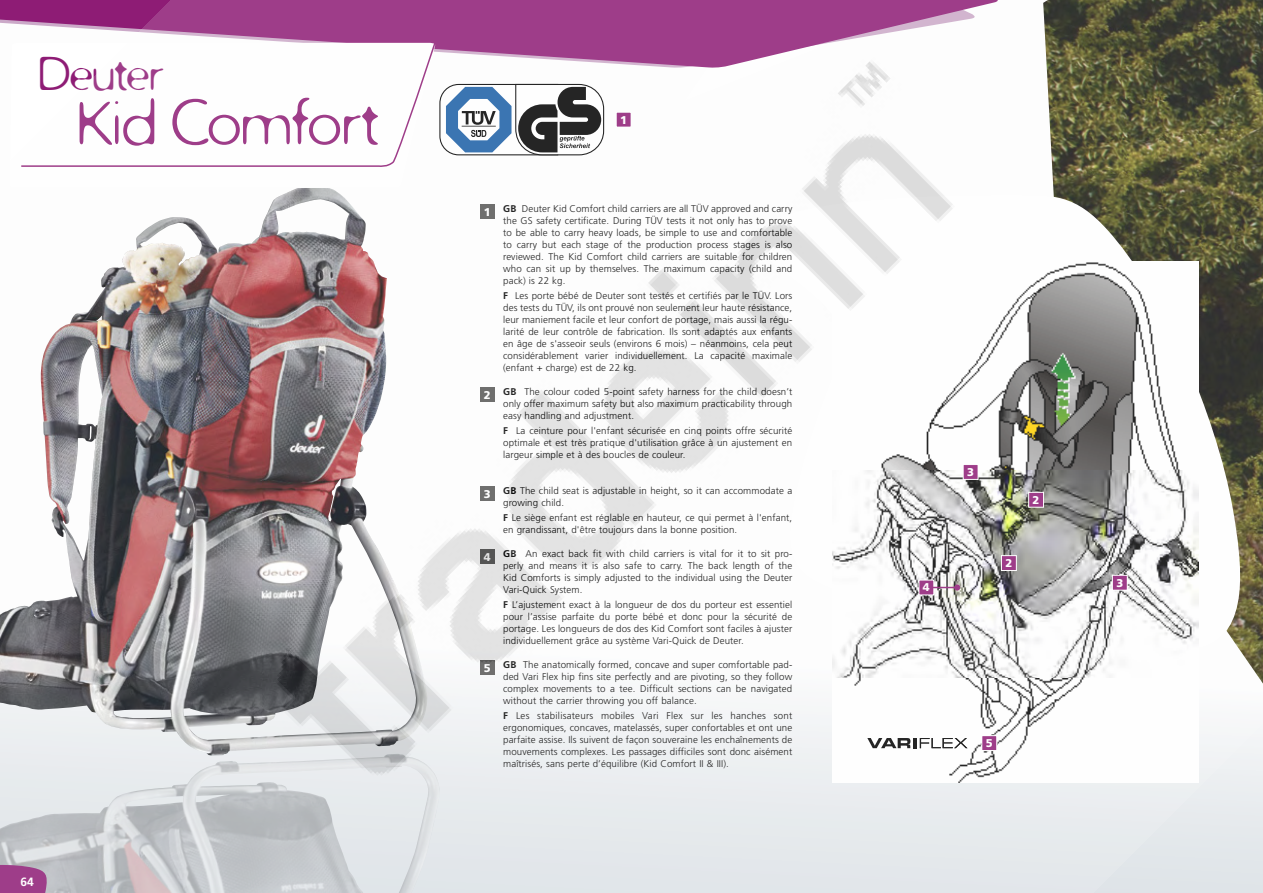
<style>
.page{position:relative;width:1263px;height:893px;background:#fff}
.page>*{position:absolute;margin:0;border:0;box-sizing:border-box;transform-origin:0 0}
.t1{font:300 64.5px "Distro";letter-spacing:-.025em;color:#8e1c75}
.t2{font:300 48px "Distro";letter-spacing:-.02em;color:#8e1c75}
.t3{font:700 12px "Frutiger";color:#fff}
.t4{font:900 11.25px "Frutiger";color:#fff}
.t5{font:300 9.75px/12px "Frutiger";letter-spacing:.01em;color:#000;text-align:justify}
.s1{font-weight:700}
</style>
<div class="page">
<img style="left:0;top:0;width:1263px;height:893px">
<h2 class="t2" style="left:38px;top:44px;width:127px">Deuter</h2>
<h1 class="t1" style="left:76px;top:82px;width:306px">Kid Comfort</h1>
<p class="t3" style="left:21px;top:875px;width:15px">64</p>
<p class="t4" style="left:620px;top:113px;width:8px">1</p>
<p class="t4" style="left:484px;top:205px;width:8px">1</p>
<p class="t4" style="left:484px;top:388px;width:8px">2</p>
<p class="t4" style="left:484px;top:487px;width:8px">3</p>
<p class="t4" style="left:484px;top:550px;width:8px">4</p>
<p class="t4" style="left:484px;top:661px;width:8px">5</p>
<p class="t5" style="left:503px;top:202px;width:291px"><span class="s1">GB</span> Deuter Kid Comfort child carriers are all TÜV approved and carry the GS safety certificate. During TÜV tests it not only has to prove to be able to carry heavy loads, be simple to use and comfortable to carry but each stage of the production process stages is also reviewed. The Kid Comfort child carriers are suitable for children who can sit up by themselves. The maximum capacity (child and pack) is 22 kg.</p>
<p class="t5" style="left:503px;top:289px;width:291px"><span class="s1">F</span> Les porte bébé de Deuter sont testés et certifiés par le TÜV. Lors des tests du TÜV, ils ont prouvé non seulement leur haute résistance, leur maniement facile et leur confort de portage, mais aussi la régu&shy;larité de leur contrôle de fabrication. Ils sont adaptés aux enfants en âge de s'asseoir seuls (environs 6 mois) – néanmoins, cela peut considérablement varier individuellement. La capacité maximale (enfant + charge) est de 22 kg.</p>
<p class="t5" style="left:503px;top:385px;width:291px"><span class="s1">GB</span> The colour coded 5-point safety harness for the child doesn’t only offer maximum safety but also maximum practicability through easy handling and adjustment.</p>
<p class="t5" style="left:503px;top:424px;width:291px"><span class="s1">F</span> La ceinture pour l'enfant sécurisée en cinq points offre sécurité optimale et est très pratique d'utilisation grâce à un ajustement en largeur simple et à des boucles de couleur.</p>
<p class="t5" style="left:503px;top:484px;width:291px"><span class="s1">GB</span> The child seat is adjustable in height, so it can accommodate a growing child.</p>
<p class="t5" style="left:503px;top:511px;width:291px"><span class="s1">F</span> Le siège enfant est réglable en hauteur, ce qui permet à l'enfant, en grandissant, d'être toujours dans la bonne position.</p>
<p class="t5" style="left:503px;top:547px;width:291px"><span class="s1">GB</span> An exact back fit with child carriers is vital for it to sit pro&shy;perly and means it is also safe to carry. The back length of the Kid Comforts is simply adjusted to the individual using the Deuter Vari-Quick System.</p>
<p class="t5" style="left:503px;top:598px;width:291px"><span class="s1">F</span> L’ajustement exact à la longueur de dos du porteur est essentiel pour l’assise parfaite du porte bébé et donc pour la sécurité de portage. Les longueurs de dos des Kid Comfort sont faciles à ajuster individuellement grâce au système Vari-Quick de Deuter.</p>
<p class="t5" style="left:503px;top:658px;width:291px"><span class="s1">GB</span> The anatomically formed, concave and super comfortable pad&shy;ded Vari Flex hip fins site perfectly and are pivoting, so they follow complex movements to a tee. Difficult sections can be navigated without the carrier throwing you off balance.</p>
<p class="t5" style="left:503px;top:709px;width:291px"><span class="s1">F</span> Les stabilisateurs mobiles Vari Flex sur les hanches sont ergonomiques, concaves, matelassés, super confortables et ont une parfaite assise. Ils suivent de façon souveraine les enchaînements de mouvements complexes. Les passages difficiles sont donc aisément maîtrisés, sans perte d’équilibre (Kid Comfort II &amp; III).</p>
<p class="t4" style="left:923px;top:581px;width:8px">4</p>
<p class="t4" style="left:967px;top:465px;width:8px">3</p>
<p class="t4" style="left:1033px;top:493px;width:8px">2</p>
<p class="t4" style="left:1005px;top:556px;width:8px">2</p>
<p class="t4" style="left:986px;top:736px;width:8px">5</p>
<p class="t4" style="left:1116px;top:576px;width:8px">3</p>
</div>
